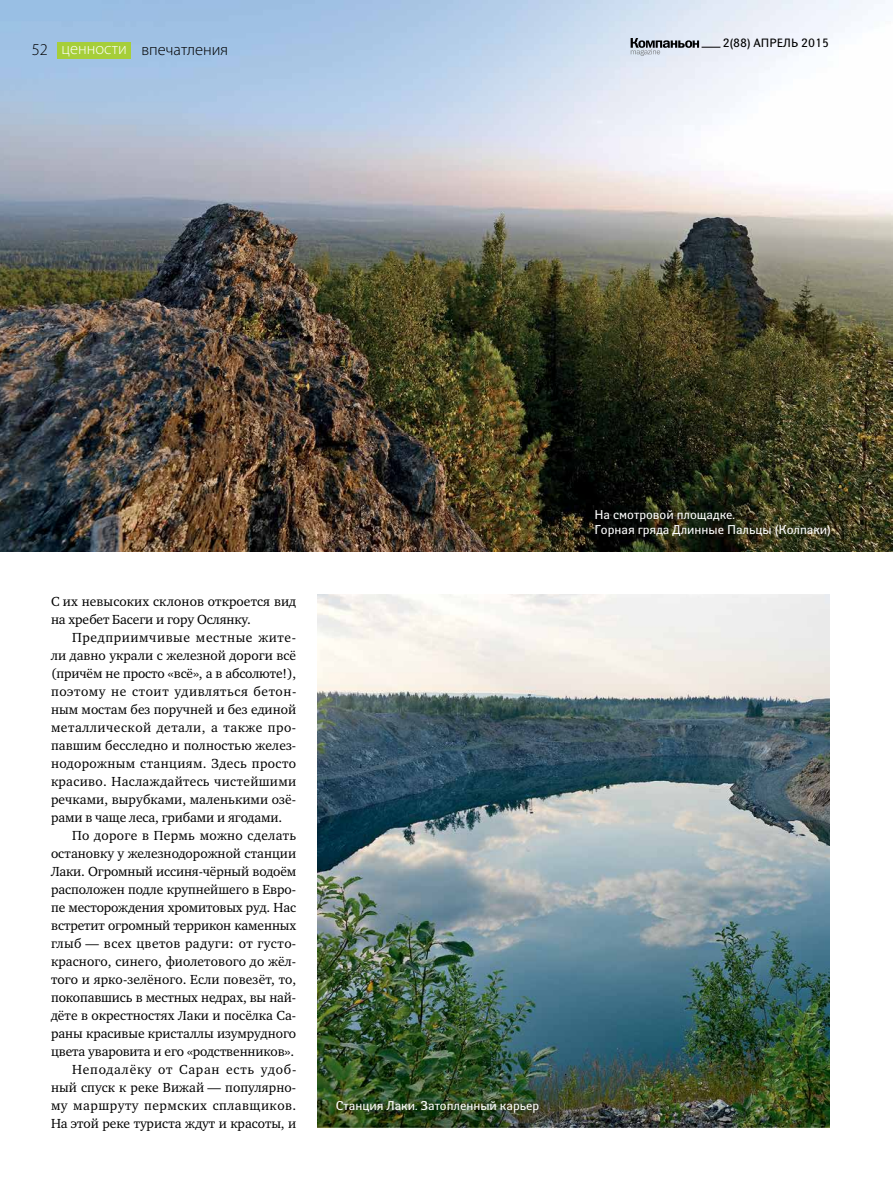
<style>
.page{position:relative;width:893px;height:1191px;background:#fff}
.page>*{position:absolute;margin:0;border:0;box-sizing:border-box;transform-origin:0 0}
.t1{font:300 16.5px "Myriad Pro";color:#000}
.t2{font:13.5px/18px "Charter ITC";color:#000}
.t3{font:12.75px/15px "Yanus";color:#fff}
.t4{font:12px "Yanus";color:#000}
.s1{color:#fff}
</style>
<div class="page">
<img style="left:0;top:0;width:893px;height:552px">
<img style="left:317px;top:594px;width:512px;height:533px">
<svg style="left:631px;top:38px;width:89px;height:18px;background:#b0b5be"></svg>
<div style="left:57px;top:42px;width:74px;height:17px;background:#a6ce39"></div>
<p class="t1" style="left:32px;top:40px;width:18px">52</p>
<p class="t1" style="left:62px;top:40px;width:168px"><span class="s1">ценности</span> впечатления</p>
<p class="t4" style="left:723px;top:36px;width:108px">2(88) АПРЕЛЬ 2015</p>
<p class="t2" style="left:51px;top:592px;width:247px">С их невысоких склонов откроется вид на хребет Басеги и гору Ослянку.</p>
<p class="t2" style="left:51px;top:628px;width:247px;text-align:justify;text-indent:21px">Предприимчивые местные жите&shy;ли давно украли с железной дороги всё (причём не просто «всё», а в абсолюте!), поэтому не стоит удивляться бетон&shy;ным мостам без поручней и без единой металлической детали, а также про&shy;павшим бесследно и полностью желез&shy;нодорожным станциям. Здесь просто красиво. Наслаждайтесь чистейшими речками, вырубками, маленькими озё&shy;рами в чаще леса, грибами и ягодами.</p>
<p class="t2" style="left:51px;top:826px;width:247px;text-align:right">По дороге в Пермь можно сделать остановку у железнодорожной станции Лаки. Огромный иссиня-чёрный водоём расположен подле крупнейшего в Евро&shy;пе месторождения хромитовых руд. Нас встретит огромный террикон каменных глыб — всех цветов радуги: от густо&shy;красного, синего, фиолетового до жёл&shy;того и ярко-зелёного. Если повезёт, то, покопавшись в местных недрах, вы най&shy;дёте в окрестностях Лаки и посёлка Са&shy;раны красивые кристаллы изумрудного цвета уваровита и его «родственников».<br>Неподалёку от Саран есть удоб&shy;ный спуск к реке Вижай — популярно&shy;му маршруту пермских сплавщиков.<br>На этой реке туриста ждут и красоты, и</p>
<p class="t3" style="left:336px;top:1098px;width:205px">Станция Лаки. Затопленный карьер</p>
<p class="t3" style="left:594px;top:507px;width:238px">На смотровой площадке.<br>Горная гряда Длинные Пальцы (Колпаки)</p>
</div>
